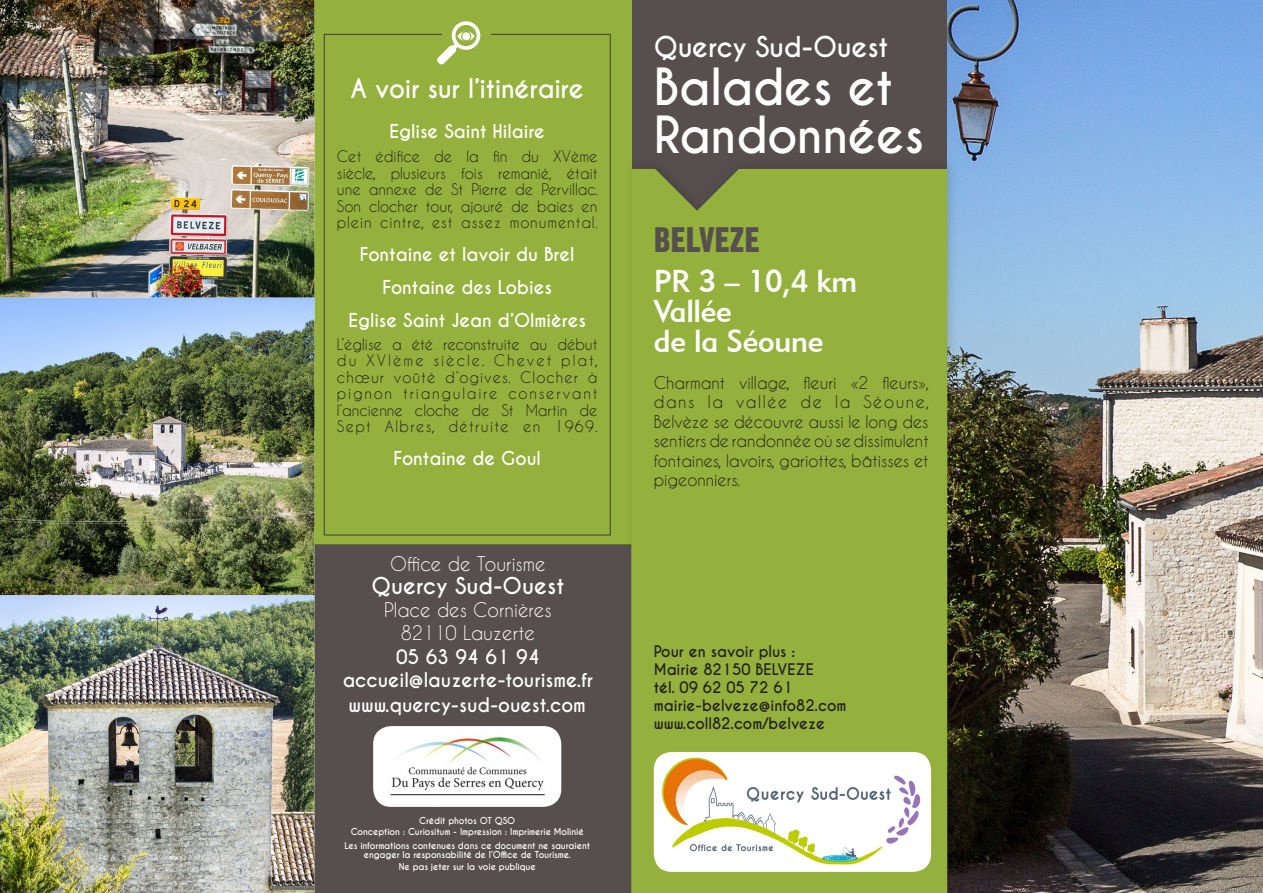
<style>
.page{position:relative;width:1263px;height:893px;background:#fff}
.page>*{position:absolute;margin:0;border:0;box-sizing:border-box;transform-origin:0 0}
.t1{font:700 48px/48px "Caviar Dreams";letter-spacing:-.01em;color:#fff}
.t2{font:34.5px "Gothic No 13 BT";color:#564f4d}
.t3{font:31.5px "Geometric 415 BT Medium A";letter-spacing:-.01em;color:#fff}
.t4{font:700 27px "Caviar Dreams";letter-spacing:-.01em;color:#fff}
.t5{font:700 25.5px "Caviar Dreams";letter-spacing:-.01em;color:#fff}
.t6{font:700 21.9px "Caviar Dreams";color:#fff}
.t7{font:18.9px/23.2px "Caviar Dreams";color:#fff}
.t8{font:700 18.9px "Caviar Dreams";color:#fff}
.t9{font:700 18px/33px "Caviar Dreams";color:#fff;text-align:center}
.t10{font:16.5px/19.5px "Caviar Dreams";color:#231f20;text-align:justify}
.t11{font:15px "Caviar Dreams";color:#231f20}
.t12{font:700 15px "Caviar Dreams";color:#231f20}
.t13{font:15px "Caviar Dreams";letter-spacing:.06em;color:#231f20}
.t14{font:15px "Caviar Dreams";letter-spacing:.12em;color:#231f20}
.t15{font:15px "Caviar Dreams";letter-spacing:.07em;color:#231f20}
.t16{font:15px "Caviar Dreams";letter-spacing:.14em;color:#231f20}
.t17{font:15px "Caviar Dreams";letter-spacing:.09em;color:#231f20}
.t18{font:700 9px/9px "Caviar Dreams";letter-spacing:-.01em;color:#fff;text-align:center}
.s1{font-weight:700}
</style>
<div class="page">
<img style="left:0;top:0;width:315px;height:893px">
<div style="left:315px;top:0;width:317px;height:544px;background:#93b13c"></div>
<div style="left:315px;top:544px;width:309px;height:349px;background:#564f4d"></div>
<img style="left:947px;top:0;width:316px;height:893px">
<div style="left:632px;top:0;width:315px;height:232px;background:#564f4d"></div>
<div style="left:624px;top:156px;width:334px;height:737px;background:#231f20;opacity:.17"></div>
<div style="left:631px;top:169px;width:316px;height:724px;background:#93b13c"></div>
<div style="left:654px;top:752px;width:277px;height:120px;background:#fff;border-radius:18px"></div>
<img style="left:656px;top:755px;width:271px;height:115px">
<div style="left:373px;top:726px;width:188px;height:81px;background:#fff;border-radius:18px"></div>
<img style="left:390px;top:732px;width:155px;height:64px">
<div style="left:324px;top:34px;width:287px;height:501px;border:1px solid #423d3c"></div>
<div style="left:442px;top:25px;width:48px;height:18px;background:#93b13c"></div>
<svg style="left:437px;top:20px;width:45px;height:45px"></svg>
<p class="t5" style="left:350px;top:73px;width:235px">A voir sur l’itinéraire</p>
<p class="t9" style="left:389px;top:116px;width:157px">Eglise Saint Hilaire</p>
<p class="t11" style="left:337px;top:148px;width:262px">Cet édifice de la fin du XVème</p>
<p class="t11" style="left:337px;top:164px;width:262px">siècle, plusieurs fois remanié, était</p>
<p class="t11" style="left:337px;top:181px;width:263px">une annexe de St Pierre de Pervillac.</p>
<p class="t11" style="left:337px;top:197px;width:262px">Son clocher tour, ajouré de baies en</p>
<p class="t13" style="left:337px;top:214px;width:263px">plein cintre, est assez monumental.</p>
<p class="t9" style="left:360px;top:239px;width:216px">Fontaine et lavoir du Brel</p>
<p class="t9" style="left:348px;top:272px;width:239px">Fontaine des Lobies<br>Eglise Saint Jean d’Olmières</p>
<p class="t11" style="left:337px;top:335px;width:262px">L’église a été reconstruite au début</p>
<p class="t16" style="left:337px;top:352px;width:263px">du XVIème siècle. Chevet plat,</p>
<p class="t15" style="left:337px;top:368px;width:262px">chœur voûté d’ogives. Clocher à</p>
<p class="t14" style="left:337px;top:385px;width:262px">pignon triangulaire conservant</p>
<p class="t11" style="left:337px;top:401px;width:262px">l’ancienne cloche de St Martin de</p>
<p class="t17" style="left:337px;top:418px;width:263px">Sept Albres, détruite en 1969.</p>
<p class="t9" style="left:393px;top:443px;width:149px">Fontaine de Goul</p>
<p class="t7" style="left:390px;top:551px;width:157px">Office de Tourisme</p>
<p class="t6" style="left:371px;top:572px;width:194px">Quercy Sud-Ouest</p>
<p class="t7" style="left:384px;top:598px;width:169px">Place des Cornières</p>
<p class="t7" style="left:396px;top:621px;width:145px">82110 Lauzerte<br><span class="s1">05 63 94 61 94</span></p>
<p class="t8" style="left:343px;top:668px;width:252px">accueil@lauzerte-tourisme.fr</p>
<p class="t8" style="left:349px;top:693px;width:239px">www.quercy-sud-ouest.com</p>
<p class="t18" style="left:419px;top:816px;width:98px">Crédit photos OT QSO</p>
<p class="t18" style="left:351px;top:828px;width:235px">Conception : Curiositum - Impression : Imprimerie Molinié</p>
<p class="t18" style="left:399px;top:863px;width:138px">Ne pas jeter sur la voie publique</p>
<p class="t18" style="left:344px;top:841px;width:247px">Les informations contenues dans ce document ne sauraient engager la responsabilité de l’Office de Tourisme.</p>
<p class="t4" style="left:654px;top:30px;width:236px">Quercy Sud-Ouest</p>
<p class="t1" style="left:654px;top:64px;width:272px">Balades et<br>Randonnées</p>
<p class="t2" style="left:654px;top:219px;width:107px">BELVEZE</p>
<p class="t3" style="left:654px;top:262px;width:205px">PR 3 – 10,4 km</p>
<p class="t3" style="left:654px;top:292px;width:80px">Vallée</p>
<p class="t3" style="left:654px;top:322px;width:171px">de la Séoune</p>
<p class="t10" style="left:654px;top:372px;width:277px">Charmant village, fleuri «2 fleurs», dans la vallée de la Séoune, Belvèze se découvre aussi le long des sentiers de randonnée où se dissimulent fontaines, lavoirs, gariottes, bâtisses et pigeonniers.</p>
<p class="t12" style="left:654px;top:642px;width:143px">Pour en savoir plus :</p>
<p class="t12" style="left:654px;top:660px;width:162px">Mairie 82150 BELVEZE</p>
<p class="t12" style="left:654px;top:678px;width:141px">tél. 09 62 05 72 61</p>
<p class="t12" style="left:654px;top:696px;width:194px">mairie-belveze@info82.com</p>
<p class="t12" style="left:654px;top:714px;width:173px">www.coll82.com/belveze</p>
</div>
